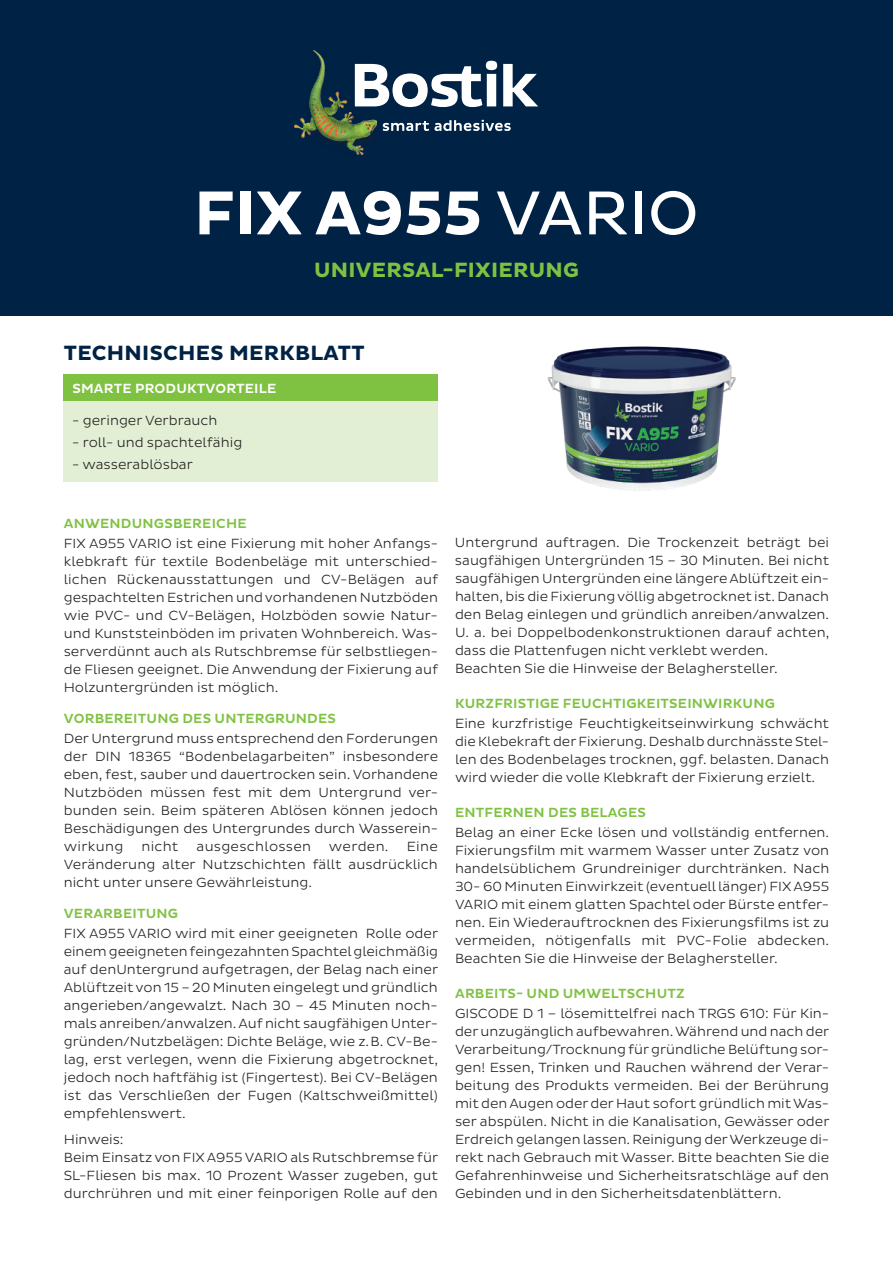
<style>
.page{position:relative;width:893px;height:1263px;background:#fff}
.page>*{position:absolute;margin:0;border:0;box-sizing:border-box;transform-origin:0 0}
.t1{font:700 63px "Bostik";color:#fff}
.t2{font:700 21px "Bostik";letter-spacing:.015em;color:#002245}
.t3{font:700 21px "Bostik";letter-spacing:.015em;color:#7fc241}
.t4{font:300 13.5px/18px "Bostik";color:#231f20;text-align:justify}
.t5{font:500 13.5px "Bostik";letter-spacing:.015em;color:#7fc241}
.t6{font:500 13.5px "Bostik";letter-spacing:.015em;color:#fff}
.t7{font:300 13.5px "Bostik";letter-spacing:.02em;color:#231f20}
.s1{font-weight:400}
</style>
<div class="page">
<div style="left:0;top:0;width:893px;height:316px;background:#002245"></div>
<img style="left:295px;top:51px;width:82px;height:103px">
<svg style="left:383px;top:121px;width:46px;height:10px"></svg>
<svg style="left:435px;top:120px;width:76px;height:11px"></svg>
<svg style="left:355px;top:61px;width:183px;height:46px"></svg>
<img style="left:547px;top:346px;width:190px;height:145px">
<div style="left:64px;top:375px;width:374px;height:27px;background:#7fc241"></div>
<div style="left:64px;top:402px;width:374px;height:80px;background:#e2efd4"></div>
<h1 class="t1" style="left:194px;top:176px;width:506px">FIX A955 <span class="s1">VARIO</span></h1>
<h2 class="t3" style="left:314px;top:257px;width:266px">UNIVERSAL-FIXIERUNG</h2>
<h2 class="t2" style="left:64px;top:341px;width:302px">TECHNISCHES MERKBLATT</h2>
<p class="t6" style="left:72px;top:383px;width:206px">SMARTE PRODUKTVORTEILE</p>
<p class="t4" style="left:72px;top:412px;width:147px">- geringer Verbrauch</p>
<p class="t4" style="left:72px;top:434px;width:171px">- roll- und spachtelfähig</p>
<p class="t4" style="left:72px;top:457px;width:122px">- wasserablösbar</p>
<p class="t5" style="left:64px;top:518px;width:184px">ANWENDUNGSBEREICHE</p>
<p class="t4" style="left:64px;top:536px;width:376px">FIX A955 VARIO ist eine Fixierung mit hoher Anfangs&shy;klebkraft für textile Bodenbeläge mit unterschied&shy;lichen Rückenausstattungen und CV-Belägen auf gespachtelten Estrichen und vorhandenen Nutzböden wie PVC- und CV-Belägen, Holzböden sowie Natur&shy;und Kunststeinböden im privaten Wohnbereich. Was&shy;serverdünnt auch als Rutschbremse für selbstliegen&shy;de Fliesen geeignet. Die Anwendung der Fixierung auf Holzuntergründen ist möglich.</p>
<p class="t5" style="left:64px;top:713px;width:274px">VORBEREITUNG DES UNTERGRUNDES</p>
<p class="t4" style="left:64px;top:730px;width:376px">Der Untergrund muss entsprechend den Forderungen der DIN 18365 “Bodenbelagarbeiten” insbesondere eben, fest, sauber und dauertrocken sein. Vorhandene Nutzböden müssen fest mit dem Untergrund ver&shy;bunden sein. Beim späteren Ablösen können jedoch Beschädigungen des Untergrundes durch Wasserein&shy;wirkung</p>
<p class="t4" style="left:64px;top:838px;width:376px;text-indent:343px">Eine Veränderung alter Nutzschichten fällt ausdrücklich nicht unter unsere Gewährleistung.</p>
<p class="t5" style="left:64px;top:908px;width:116px">VERARBEITUNG</p>
<p class="t4" style="left:64px;top:925px;width:376px">FIX A955 VARIO wird mit einer geeigneten Rolle oder einem geeigneten feingezahnten Spachtel gleichmäßig auf denUntergrund aufgetragen, der Belag nach einer Ablüftzeit von 15 – 20 Minuten eingelegt und gründlich angerieben/angewalzt. Nach 30 – 45 Minuten noch&shy;mals anreiben/anwalzen. Auf nicht saugfähigen Unter&shy;gründen/Nutzbelägen: Dichte Beläge, wie z.B. CV-Be&shy;lag, erst verlegen, wenn die Fixierung abgetrocknet, jedoch noch haftfähig ist (Fingertest). Bei CV-Belägen ist das Verschließen der Fugen (Kaltschweißmittel) empfehlenswert.</p>
<p class="t4" style="left:64px;top:1132px;width:376px;text-align:left">Hinweis:<br>Beim Einsatz von FIX A955 VARIO als Rutschbremse für SL-Fliesen bis max. 10 Prozent Wasser zugeben, gut durchrühren und mit einer feinporigen Rolle auf den</p>
<p class="t4" style="left:141px;top:838px;width:39px">nicht</p>
<p class="t7" style="left:197px;top:841px;width:116px">ausgeschlossen</p>
<p class="t4" style="left:329px;top:838px;width:61px">werden.</p>
<p class="t4" style="left:455px;top:534px;width:376px;text-align:left">Untergrund auftragen. Die Trockenzeit beträgt bei saugfähigen Untergründen 15 – 30 Minuten. Bei nicht saugfähigen Untergründen eine längere Ablüftzeit ein&shy;halten, bis die Fixierung völlig abgetrocknet ist. Danach den Belag einlegen und gründlich anreiben/anwalzen.<br>U. a. bei Doppelbodenkonstruktionen darauf achten, dass die Plattenfugen nicht verklebt werden.<br>Beachten Sie die Hinweise der Belaghersteller.</p>
<p class="t5" style="left:455px;top:698px;width:321px">KURZFRISTIGE FEUCHTIGKEITSEINWIRKUNG</p>
<p class="t4" style="left:455px;top:716px;width:376px">Eine kurzfristige Feuchtigkeitseinwirkung schwächt die Klebekraft der Fixierung. Deshalb durchnässte Stel&shy;len des Bodenbelages trocknen, ggf. belasten. Danach wird wieder die volle Klebkraft der Fixierung erzielt.</p>
<p class="t5" style="left:455px;top:807px;width:192px">ENTFERNEN DES BELAGES</p>
<p class="t4" style="left:455px;top:825px;width:376px">Belag an einer Ecke lösen und vollständig entfernen.<br>Fixierungsfilm mit warmem Wasser unter Zusatz von handelsüblichem Grundreiniger durchtränken. Nach 30- 60 Minuten Einwirkzeit (eventuell länger) FIX A955<br>VARIO mit einem glatten Spachtel oder Bürste entfer&shy;nen. Ein Wiederauftrocknen des Fixierungsfilms ist zu vermeiden, nötigenfalls mit PVC-Folie abdecken.<br>Beachten Sie die Hinweise der Belaghersteller.</p>
<p class="t5" style="left:455px;top:988px;width:231px">ARBEITS- UND UMWELTSCHUTZ</p>
<p class="t4" style="left:455px;top:1006px;width:376px">GISCODE D 1 – lösemittelfrei nach TRGS 610: Für Kin&shy;der unzugänglich aufbewahren. Während und nach der Verarbeitung/Trocknung für gründliche Belüftung sor&shy;gen! Essen, Trinken und Rauchen während der Verar&shy;beitung des Produkts vermeiden. Bei der Berührung mit den Augen oder der Haut sofort gründlich mit Was&shy;ser abspülen. Nicht in die Kanalisation, Gewässer oder Erdreich gelangen lassen. Reinigung der Werkzeuge di&shy;rekt nach Gebrauch mit Wasser. Bitte beachten Sie die Gefahrenhinweise und Sicherheitsratschläge auf den Gebinden und in den Sicherheitsdatenblättern.</p>
</div>
